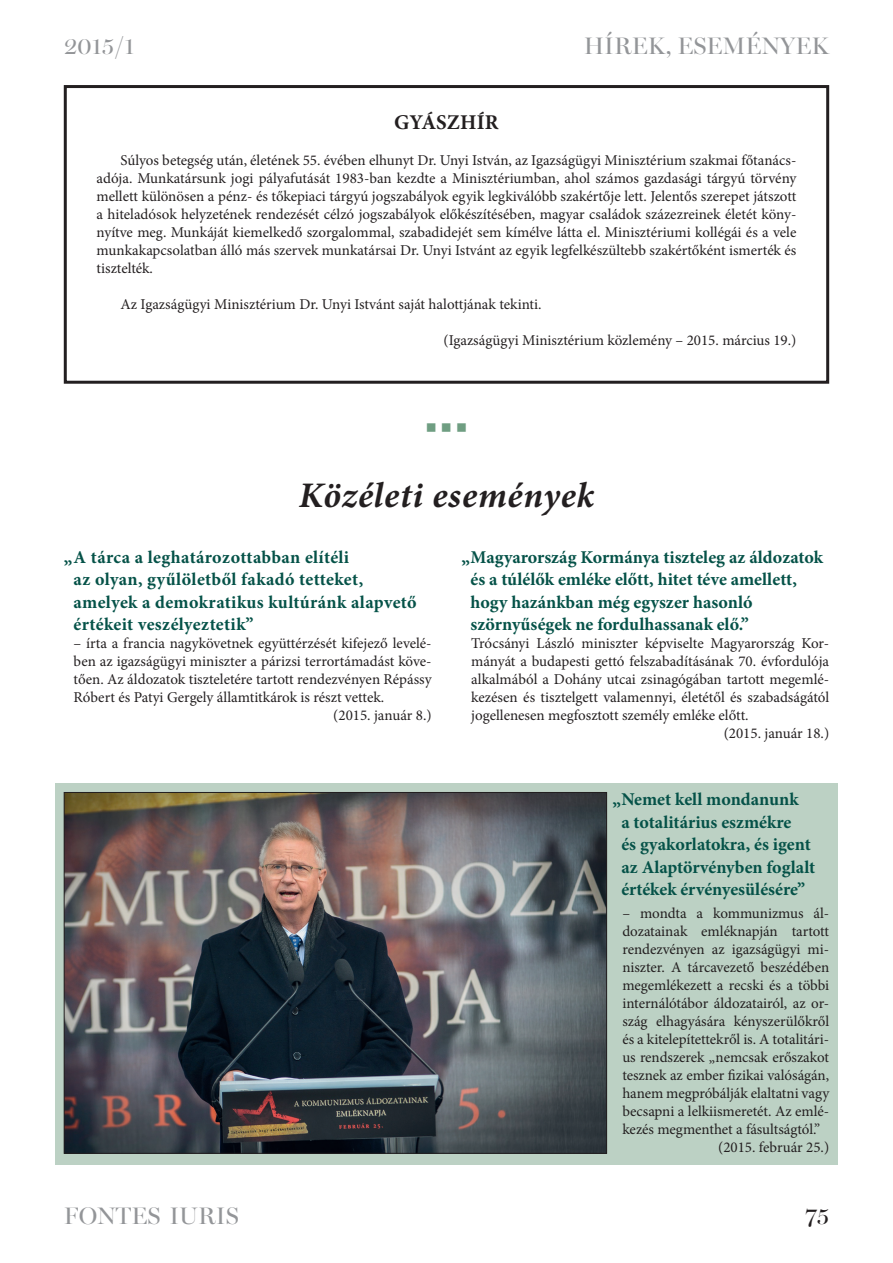
<style>
.page{position:relative;width:893px;height:1263px;background:#fff}
.page>*{position:absolute;margin:0;border:0;box-sizing:border-box;transform-origin:0 0}
.t1{font:italic 700 36px "Minion Pro";letter-spacing:.02em;color:#231f20}
.t2{font:24px "Miller Banner M";color:#939598}
.t3{font:24px "Miller Banner M";color:#231f20}
.t4{font:700 21px "Minion Pro";color:#231f20}
.t5{font:700 18px/22.5px "Minion Pro";color:#055248}
.t6{font:15px/18px "Minion Pro";color:#231f20;text-align:justify}
</style>
<div class="page">
<div style="left:64px;top:85px;width:765px;height:299px;border:3px solid #231f20"></div>
<div style="left:55px;top:783px;width:783px;height:382px;background:#bcd1c4"></div>
<img style="left:66px;top:794px;width:539px;height:358px">
<h2 class="t2" style="left:64px;top:31px;width:72px">2015/1</h2>
<h2 class="t2" style="left:584px;top:31px;width:247px">HÍREK, ESEMÉNYEK</h2>
<h3 class="t4" style="left:394px;top:107px;width:105px">Gyászhír</h3>
<p class="t6" style="left:97px;top:151px;width:702px;text-indent:24px">Súlyos betegség után, életének 55. évében elhunyt Dr. Unyi István, az Igazságügyi Minisztérium szakmai főtanács&shy;adója. Munkatársunk jogi pályafutását 1983-ban kezdte a Minisztériumban, ahol számos gazdasági tárgyú törvény mellett különösen a pénz- és tőkepiaci tárgyú jogszabályok egyik legkiválóbb szakértője lett. Jelentős szerepet játszott a hiteladósok helyzetének rendezését célzó jogszabályok előkészítésében, magyar családok százezreinek életét kön - nyítve meg. Munkáját kiemelkedő szorgalommal, szabadidejét sem kímélve látta el. Minisztériumi kollégái és a vele munkakapcsolatban álló más szervek munkatársai Dr. Unyi Istvánt az egyik legfelkészültebb szakértőként ismerték és tisztelték.</p>
<p class="t6" style="left:121px;top:295px;width:423px">Az Igazságügyi Minisztérium Dr. Unyi Istvánt saját halottjának tekinti.</p>
<p class="t6" style="left:443px;top:331px;width:354px">(Igazságügyi Minisztérium közlemény – 2015. március 19.)</p>
<h1 class="t1" style="left:299px;top:470px;width:297px">Közéleti események</h1>
<p class="t5" style="left:74px;top:545px;width:344px;text-indent:-10px">„A tárca a leghatározottabban elítéli<br>az olyan, gyűlöletből fakadó tetteket, amelyek a demokratikus kultúránk alapvető értékeit veszélyeztetik”</p>
<p class="t6" style="left:74px;top:634px;width:359px">– írta a francia nagykövetnek együttérzését kifejező levelé-</p>
<p class="t6" style="left:74px;top:652px;width:359px">ben az igazságügyi miniszter a párizsi terrortámadást köve-</p>
<p class="t6" style="left:74px;top:670px;width:360px">tően. Az áldozatok tiszteletére tartott rendezvényen Répássy</p>
<p class="t6" style="left:74px;top:688px;width:312px">Róbert és Patyi Gergely államtitkárok is részt vettek.</p>
<p class="t6" style="left:333px;top:706px;width:100px">(2015. január 8.)</p>
<p class="t5" style="left:471px;top:545px;width:354px;text-indent:-9px">„Magyarország Kormánya tiszteleg az áldozatok és a túlélők emléke előtt, hitet téve amellett, hogy hazánkban még egyszer hasonló szörnyűségek ne fordulhassanak elő.”</p>
<p class="t6" style="left:471px;top:634px;width:359px">Trócsányi László miniszter képviselte Magyarország Kor-</p>
<p class="t6" style="left:471px;top:652px;width:359px">mányát a budapesti gettó felszabadításának 70. évfordulója</p>
<p class="t6" style="left:471px;top:670px;width:359px">alkalmából a Dohány utcai zsinagógában tartott megemlé-</p>
<p class="t6" style="left:471px;top:688px;width:359px">kezésen és tisztelgett valamennyi, életétől és szabadságától</p>
<p class="t6" style="left:471px;top:706px;width:279px">jogellenesen megfosztott személy emléke előtt.</p>
<p class="t6" style="left:724px;top:724px;width:107px">(2015. január 18.)</p>
<h2 class="t2" style="left:64px;top:1201px;width:177px">FONTES IURIS</h2>
<p class="t5" style="left:621px;top:788px;width:195px;text-indent:-9px">„ Nemet kell mondanunk<br>a totalitárius eszmékre<br>és gyakorlatokra, és igent az Alaptörvényben foglalt értékek érvényesülésére”</p>
<p class="t6" style="left:622px;top:904px;width:208px">– mondta a kommunizmus ál-</p>
<p class="t6" style="left:622px;top:922px;width:208px">dozatainak emléknapján tartott</p>
<p class="t6" style="left:622px;top:940px;width:208px">rendezvényen az igazságügyi mi-</p>
<p class="t6" style="left:622px;top:958px;width:208px">niszter. A tárcavezető beszédében</p>
<p class="t6" style="left:622px;top:976px;width:208px">megemlékezett a recski és a többi</p>
<p class="t6" style="left:622px;top:994px;width:208px">internálótábor áldozatairól, az or-</p>
<p class="t6" style="left:622px;top:1012px;width:208px">szág elhagyására kényszerülőkről</p>
<p class="t6" style="left:622px;top:1030px;width:208px">és a kitelepítettekről is. A totalitári-</p>
<p class="t6" style="left:622px;top:1048px;width:208px">us rendszerek „nemcsak erőszakot</p>
<p class="t6" style="left:622px;top:1066px;width:208px">tesznek az ember fizikai valóságán,</p>
<p class="t6" style="left:622px;top:1084px;width:209px">hanem megpróbálják elaltatni vagy</p>
<p class="t6" style="left:622px;top:1102px;width:208px">becsapni a lelkiismeretét. Az emlé-</p>
<p class="t6" style="left:622px;top:1120px;width:199px">kezés megmenthet a fásultságtól.”</p>
<p class="t6" style="left:718px;top:1138px;width:113px">(2015. február 25.)</p>
<h2 class="t3" style="left:805px;top:1201px;width:26px">75</h2>
</div>
